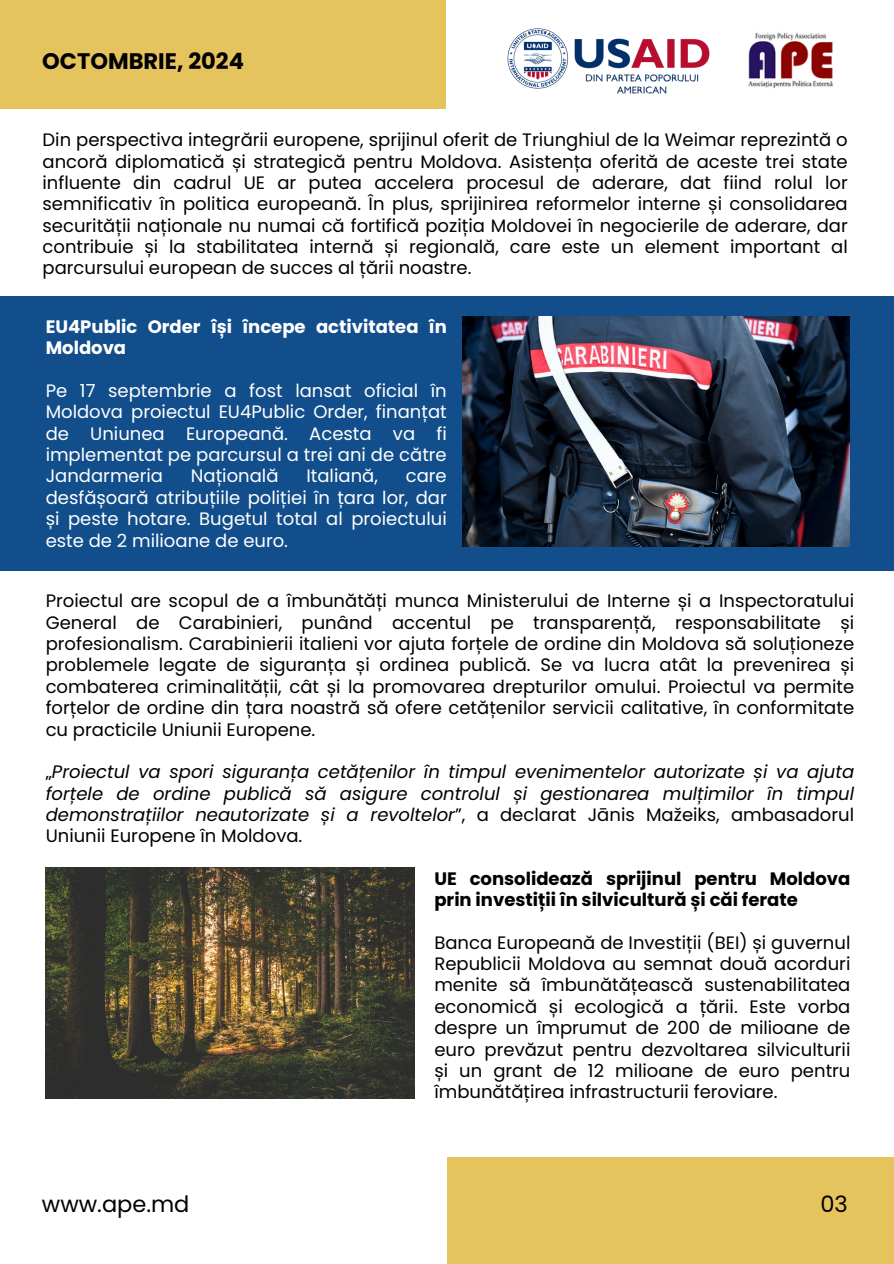
<style>
.page{position:relative;width:894px;height:1264px;background:#fff}
.page>*{position:absolute;margin:0;border:0;box-sizing:border-box;transform-origin:0 0}
.t1{font:700 22.5px "Poppins";color:#000}
.t2{font:22.5px "Poppins";color:#000}
.t3{font:18px/21.3px "Poppins";color:#000;text-align:justify}
.t4{font:18px/21.3px "Poppins";color:#fff;text-align:justify}
.t5{font:italic 18px/21.3px "Poppins";color:#000;text-align:justify}
.t6{font:700 18px/21.3px "Poppins";color:#000}
.t7{font:700 18px/21.3px "Poppins";color:#fff}
.s1{font-style:normal}
</style>
<div class="page">
<div style="left:0;top:0;width:446px;height:109px;background:#e5c35d"></div>
<div style="left:446px;top:1157px;width:447px;height:106px;background:#e5c35d"></div>
<img style="left:748px;top:32px;width:85px;height:56px">
<img style="left:507px;top:28px;width:203px;height:66px">
<div style="left:0;top:296px;width:893px;height:274px;background:#124e8b"></div>
<img style="left:462px;top:316px;width:387px;height:231px">
<img style="left:46px;top:868px;width:369px;height:230px">
<p class="t1" style="left:42px;top:45px;width:203px">OCTOMBRIE, 2024</p>
<p class="t3" style="left:43px;top:129px;width:806px">Din perspectiva integrării europene, sprijinul oferit de Triunghiul de la Weimar reprezintă o ancoră diplomatică și strategică pentru Moldova. Asistența oferită de aceste trei state influente din cadrul UE ar putea accelera procesul de aderare, dat fiind rolul lor semnificativ în politica europeană. În plus, sprijinirea reformelor interne și consolidarea securității naționale nu numai că fortifică poziția Moldovei în negocierile de aderare, dar contribuie și la stabilitatea internă și regională, care este un element important al parcursului european de succes al țării noastre.</p>
<p class="t7" style="left:46px;top:316px;width:402px">EU4Public Order își începe activitatea în<br>Moldova</p>
<h3 class="t4" style="left:46px;top:380px;width:402px">Pe 17 septembrie a fost lansat oficial în Moldova proiectul EU4Public Order, finanțat de Uniunea Europeană. Acesta va fi implementat pe parcursul a trei ani de către Jandarmeria</h3>
<h3 class="t4" style="left:191px;top:465px;width:89px">Națională</h3>
<h3 class="t4" style="left:306px;top:465px;width:73px">Italiană,</h3>
<h3 class="t4" style="left:46px;top:465px;width:402px;text-indent:360px">care desfășoară atribuțiile poliției în țara lor, dar și peste hotare. Bugetul total al proiectului este de 2 milioane de euro.</h3>
<p class="t3" style="left:46px;top:590px;width:809px">Proiectul are scopul de a îmbunătăți munca Ministerului de Interne și a Inspectoratului General de Carabinieri, punând accentul pe transparență, responsabilitate și profesionalism. Carabinierii italieni vor ajuta forțele de ordine din Moldova să soluționeze problemele legate de siguranța și ordinea publică. Se va lucra atât la prevenirea și combaterea criminalității, cât și la promovarea drepturilor omului. Proiectul va permite forțelor de ordine din țara noastră să ofere cetățenilor servicii calitative, în conformitate cu practicile Uniunii Europene.</p>
<h3 class="t5" style="left:46px;top:761px;width:809px"><span class="s1">„</span>Proiectul va spori siguranța cetățenilor în timpul evenimentelor autorizate și va ajuta forțele de ordine publică să asigure controlul și gestionarea mulțimilor în timpul demonstrațiilor neautorizate și a revoltelor<span class="s1">”, a declarat Jānis Mažeiks, ambasadorul Uniunii Europene în Moldova.</span></h3>
<h2 class="t6" style="left:434px;top:867px;width:417px">UE consolidează sprijinul pentru Moldova prin investiții în silvicultură și căi ferate</h2>
<p class="t3" style="left:434px;top:931px;width:417px">Banca Europeană de Investiții (BEI) și guvernul Republicii Moldova au semnat două acorduri menite să îmbunătățească sustenabilitatea economică și ecologică a țării. Este vorba despre un împrumut de 200 de milioane de euro prevăzut pentru dezvoltarea silviculturii și un grant de 12 milioane de euro pentru îmbunătățirea infrastructurii feroviare.</p>
<p class="t2" style="left:42px;top:1188px;width:149px">www.ape.md</p>
<p class="t2" style="left:820px;top:1188px;width:29px">03</p>
</div>
